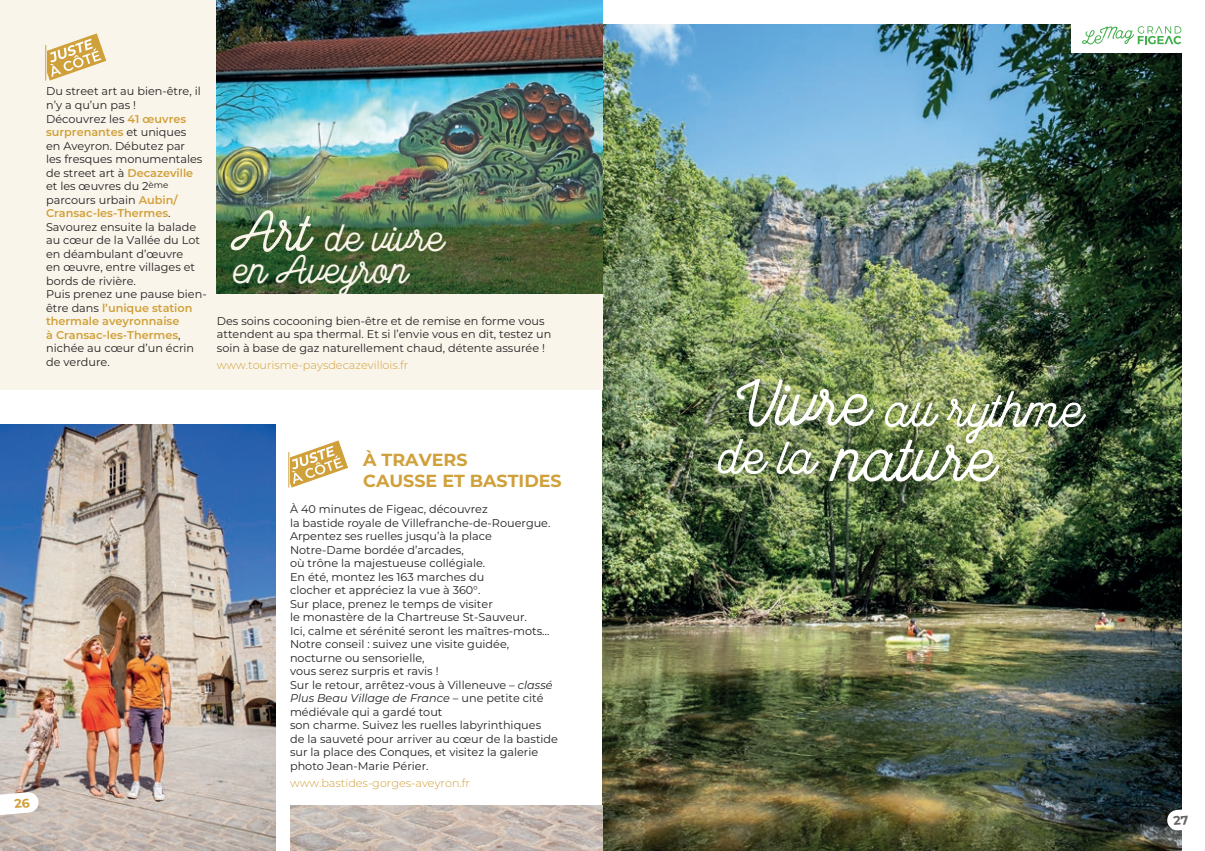
<style>
.page{position:relative;width:1205px;height:851px;background:#fff}
.page>*{position:absolute;margin:0;border:0;box-sizing:border-box;transform-origin:0 0}
.t1{font:65px "Local Brewery";color:#fff}
.t2{font:50px "Local Brewery";color:#fff}
.t3{font:38.75px/32.1px "Local Brewery";color:#faf5eb}
.t4{font:700 17.5px/21px "Montserrat";color:#d0a03a}
.t5{font:11.25px/13.5px "Montserrat";color:#231f20}
.t6{font:300 11.25px "Montserrat";color:#d0a03a}
.s1{font-weight:600;color:#d0a03a}
.s2{font-size:55.12px}
.s3{font-style:italic}
.s4{font-size:65px}
</style>
<div class="page">
<img style="left:602px;top:25px;width:579px;height:825px">
<div style="left:1071px;top:2px;width:134px;height:51px;background:#fff"></div>
<svg style="left:1082px;top:26px;width:99px;height:18px"></svg>
<div style="left:0;top:0;width:602px;height:389px;background:#faf5eb"></div>
<svg style="left:47px;top:33px;width:59px;height:48px"></svg>
<svg style="left:290px;top:440px;width:58px;height:47px"></svg>
<img style="left:217px;top:0;width:385px;height:293px">
<img style="left:0;top:424px;width:275px;height:426px">
<hr style="left:45px;top:45px;width:1px;height:36px;background:#d0a03a">
<hr style="left:288px;top:452px;width:1px;height:35px;background:#d0a03a">
<img style="left:290px;top:805px;width:312px;height:45px">
<svg style="left:1167px;top:804px;width:15px;height:26px"></svg>
<svg style="left:0;top:791px;width:39px;height:26px"></svg>
<p class="t5" style="left:46px;top:84px;width:162px">Du street art au bien-être, il n’y a qu’un pas !<br>Découvrez les <span class="s1">41 œuvres surprenantes</span> et uniques<br>en Aveyron. Débutez par<br>les fresques monumentales de street art à <span class="s1">Decazeville </span>et les œuvres du 2<sup>ème </sup>parcours urbain <span class="s1">Aubin/<br>Cransac-les-Thermes</span>.<br>Savourez ensuite la balade au cœur de la Vallée du Lot en déambulant d’œuvre<br>en œuvre, entre villages et bords de rivière.<br>Puis prenez une pause bien&shy;être dans <span class="s1">l’unique station thermale aveyronnaise<br>à Cransac-les-Thermes</span>, nichée au cœur d’un écrin de verdure.</p>
<h3 class="t3" style="left:233px;top:223px;width:213px"><span class="s2">Art</span> de vivre en Aveyron</h3>
<p class="t5" style="left:217px;top:314px;width:336px">Des soins cocooning bien-être et de remise en forme vous attendent au spa thermal. Et si l’envie vous en dit, testez un soin à base de gaz naturellement chaud, détente assurée !</p>
<p class="t6" style="left:217px;top:357px;width:193px">www.tourisme-paysdecazevillois.fr</p>
<h3 class="t4" style="left:363px;top:448px;width:200px">À TRAVERS<br>CAUSSE ET BASTIDES</h3>
<p class="t5" style="left:290px;top:502px;width:269px">À 40 minutes de Figeac, découvrez<br>la bastide royale de Villefranche-de-Rouergue.<br>Arpentez ses ruelles jusqu’à la place Notre-Dame bordée d’arcades,<br>où trône la majestueuse collégiale.<br>En été, montez les 163 marches du<br>clocher et appréciez la vue à 360°.<br>Sur place, prenez le temps de visiter<br>le monastère de la Chartreuse St-Sauveur.<br>Ici, calme et sérénité seront les maîtres-mots… Notre conseil : suivez une visite guidée, nocturne ou sensorielle,<br>vous serez surpris et ravis !<br>Sur le retour, arrêtez-vous à Villeneuve <span class="s3">– classé Plus Beau Village de France –</span> une petite cité médiévale qui a gardé tout<br>son charme. Suivez les ruelles labyrinthiques de la sauveté pour arriver au cœur de la bastide sur la place des Conques, et visitez la galerie photo Jean-Marie Périer.</p>
<p class="t6" style="left:290px;top:775px;width:181px">www.bastides-gorges-aveyron.fr</p>
<h2 class="t2" style="left:739px;top:379px;width:345px"><span class="s4">Vivre</span> au rythme</h2>
<h1 class="t1" style="left:834px;top:420px;width:163px">nature</h1>
<h2 class="t2" style="left:718px;top:426px;width:100px">de la</h2>
</div>
